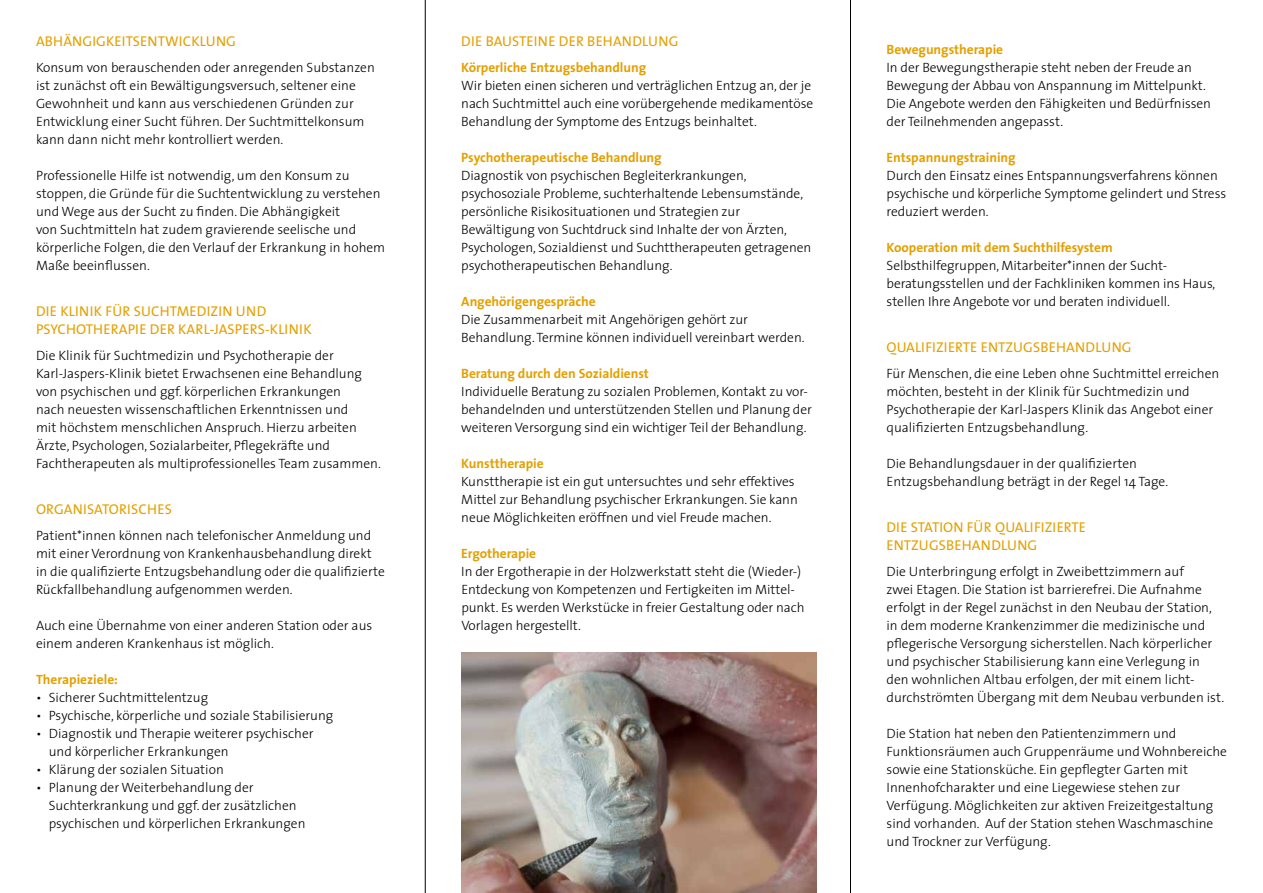
<style>
.page{position:relative;width:1263px;height:893px;background:#fff}
.page>*{position:absolute;margin:0;border:0;box-sizing:border-box;transform-origin:0 0}
.t1{font:14.25px/18px "The Sans";letter-spacing:.01em;color:#e4a000}
.t2{font:300 13.5px/18px "The Sans";color:#000}
.t3{font:700 13.5px "The Sans";letter-spacing:-.005em;color:#e4a000}
</style>
<div class="page">
<img style="left:461px;top:653px;width:355px;height:240px">
<hr style="left:425px;top:0;width:1px;height:893px;background:#000">
<hr style="left:850px;top:0;width:1px;height:893px;background:#000">
<p class="t1" style="left:36px;top:32px;width:201px">ABHÄNGIGKEITSENTWICKLUNG</p>
<p class="t2" style="left:36px;top:58px;width:340px">Konsum von berauschenden oder anregenden Substanzen ist zunächst oft ein Bewältigungsversuch, seltener eine Gewohnheit und kann aus verschiedenen Gründen zur Entwicklung einer Sucht führen. Der Suchtmittelkonsum kann dann nicht mehr kontrolliert werden.</p>
<p class="t2" style="left:36px;top:166px;width:351px">Professionelle Hilfe ist notwendig, um den Konsum zu stoppen, die Gründe für die Suchtentwicklung zu -verstehen und Wege aus der Sucht zu finden. Die Abhängigkeit<br>von Suchtmitteln hat zudem gravierende seelische und körperliche Folgen, die den Verlauf der Erkrankung in hohem Maße beeinflussen.</p>
<p class="t1" style="left:36px;top:302px;width:277px">DIE KLINIK FÜR SUCHTMEDIZIN UND<br>PSYCHOTHERAPIE DER KARL-JASPERS-KLINIK</p>
<p class="t2" style="left:36px;top:346px;width:346px">Die Klinik für Suchtmedizin und Psychotherapie der Karl-Jaspers-Klinik bietet Erwachsenen eine Behandlung von -psychischen und ggf. körperlichen Erkrankungen<br>nach -neuesten wissenschaftlichen Erkenntnissen und<br>mit -höchstem menschlichen Anspruch. Hierzu -arbeiten Ärzte, Psychologen, Sozialarbeiter, Pflegekräfte und Fachtherapeuten als multiprofessionelles Team zusammen.</p>
<p class="t1" style="left:36px;top:500px;width:137px">ORGANISATORISCHES</p>
<p class="t2" style="left:36px;top:526px;width:350px">Patient*innen können nach telefonischer Anmeldung und mit einer Verordnung von Krankenhausbehandlung direkt in die qualifizierte Entzugsbehandlung oder die qualifizierte Rückfallbehandlung aufgenommen werden.</p>
<p class="t2" style="left:36px;top:616px;width:338px">Auch eine Übernahme von einer anderen Station oder aus einem anderen Krankenhaus ist möglich.</p>
<p class="t3" style="left:36px;top:668px;width:84px">Therapieziele:</p>
<p class="t2" style="left:36px;top:688px;width:174px">• Sicherer Suchtmittelentzug</p>
<p class="t2" style="left:36px;top:706px;width:299px">• Psychische, körperliche und soziale Stabilisierung</p>
<p class="t2" style="left:49px;top:724px;width:266px;text-indent:-13px">• Diagnostik und Therapie weiterer -psychischer und körperlicher Erkrankungen</p>
<p class="t2" style="left:36px;top:760px;width:189px">• Klärung der sozialen Situation</p>
<p class="t2" style="left:49px;top:778px;width:258px;text-indent:-13px">• Planung der Weiterbehandlung der<br>Suchterkrankung und ggf. der zusätzlichen psychischen und körperlichen Erkrankungen</p>
<p class="t1" style="left:461px;top:32px;width:219px">DIE BAUSTEINE DER BEHANDLUNG</p>
<p class="t3" style="left:461px;top:56px;width:186px">Körperliche Entzugsbehandlung</p>
<p class="t2" style="left:461px;top:76px;width:354px">Wir bieten einen sicheren und verträglichen Entzug an, der je nach Suchtmittel auch eine -vorübergehende -medikamentöse<br>Behandlung der Symptome des -Entzugs -beinhaltet.</p>
<p class="t3" style="left:461px;top:146px;width:202px">Psychotherapeutische Behandlung</p>
<p class="t2" style="left:461px;top:166px;width:352px">Diagnostik von psychischen Begleiterkrankungen, psychosoziale Probleme, suchterhaltende -Lebensumstände, persönliche Risikosituationen und Strategien zur Bewältigung von Suchtdruck sind Inhalte der von Ärzten, Psychologen, Sozialdienst und Suchttherapeuten -getragenen psychotherapeutischen Behandlung.</p>
<p class="t3" style="left:461px;top:290px;width:136px">Angehörigengespräche</p>
<p class="t2" style="left:461px;top:310px;width:345px">Die Zusammenarbeit mit Angehörigen gehört zur<br>Behandlung.Termine können individuell vereinbart werden.</p>
<p class="t3" style="left:461px;top:362px;width:189px">Beratung durch den Sozialdienst</p>
<p class="t2" style="left:461px;top:382px;width:352px">Individuelle Beratung zu sozialen Problemen, Kontakt zu vor&shy;behandelnden und unterstützenden Stellen und -Planung der weiteren Versorgung sind ein wichtiger Teil der -Behandlung.</p>
<p class="t3" style="left:461px;top:452px;width:84px">Kunsttherapie</p>
<p class="t2" style="left:461px;top:472px;width:338px">Kunsttherapie ist ein gut untersuchtes und sehr effektives<br>Mittel zur Behandlung psychischer Erkrankungen. Sie kann neue Möglichkeiten eröffnen und viel Freude machen.</p>
<p class="t3" style="left:461px;top:542px;width:76px">Ergotherapie</p>
<p class="t2" style="left:461px;top:562px;width:345px">In der Ergotherapie in der Holzwerkstatt steht die -(Wieder-)<br>Entdeckung von Kompetenzen und Fertigkeiten im Mittel&shy;punkt. Es werden Werkstücke in freier Gestaltung oder nach Vorlagen hergestellt.</p>
<p class="t3" style="left:886px;top:38px;width:118px">Bewegungstherapie</p>
<p class="t2" style="left:886px;top:58px;width:326px">In der Bewegungstherapie steht neben der Freude an Bewegung der Abbau von Anspannung im Mittelpunkt.<br>Die Angebote werden den Fähigkeiten und Bedürfnissen der Teilnehmenden angepasst.</p>
<p class="t3" style="left:886px;top:146px;width:131px">Entspannungstraining</p>
<p class="t2" style="left:886px;top:166px;width:341px">Durch den Einsatz eines Entspannungsverfahrens können psychische und körperliche Symptome gelindert und Stress reduziert werden.</p>
<p class="t3" style="left:886px;top:236px;width:228px">Kooperation mit dem Suchthilfesystem</p>
<p class="t2" style="left:886px;top:256px;width:330px">Selbsthilfegruppen, Mitarbeiter*innen der Sucht&shy;beratungsstellen und der Fachkliniken kommen ins Haus, stellen Ihre Angebote vor und beraten individuell.</p>
<p class="t1" style="left:886px;top:338px;width:247px">QUALIFIZIERTE ENTZUGSBEHANDLUNG</p>
<p class="t2" style="left:886px;top:364px;width:334px">Für Menschen, die eine Leben ohne Suchtmittel erreichen möchten, besteht in der Klinik für Suchtmedizin und Psychotherapie der Karl-Jaspers Klinik das Angebot einer qualifizierten Entzugsbehandlung.</p>
<p class="t2" style="left:886px;top:454px;width:283px">Die Behandlungsdauer in der qualifizierten<br>Entzugsbehandlung beträgt in der Regel 14 Tage.</p>
<p class="t1" style="left:886px;top:518px;width:201px">DIE STATION FÜR QUALIFIZIERTE<br>ENTZUGSBEHANDLUNG</p>
<p class="t2" style="left:886px;top:562px;width:339px">Die Unterbringung erfolgt in Zweibettzimmern auf<br>zwei Etagen. Die Station ist barrierefrei. Die Aufnahme erfolgt in der Regel zunächst in den Neubau der Station, in dem -moderne Krankenzimmer die medizinische und pflegerische Versorgung sicherstellen. Nach körperlicher und psychischer Stabilisierung kann eine Verlegung in den wohnlichen Altbau erfolgen, der mit einem licht&shy;durchströmten Übergang mit dem Neubau verbunden ist.</p>
<p class="t2" style="left:886px;top:724px;width:342px">Die Station hat neben den Patientenzimmern und Funktionsräumen auch Gruppenräume und -Wohnbereiche sowie eine Stationsküche. Ein gepflegter Garten mit Innenhofcharakter und eine Liegewiese stehen zur Verfügung. Möglichkeiten zur aktiven Freizeitgestaltung sind vorhanden. Auf der Station stehen Waschmaschine und Trockner zur Verfügung.</p>
</div>
